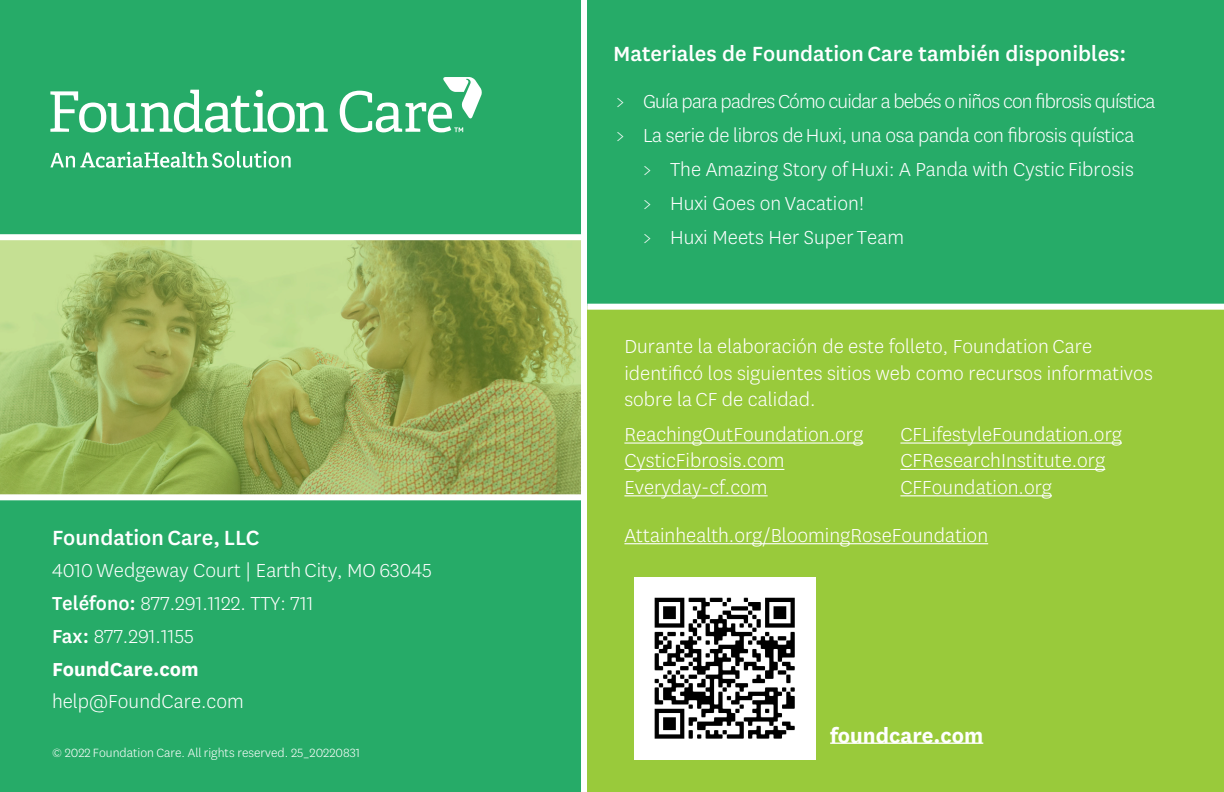
<style>
.page{position:relative;width:1224px;height:792px;background:#26ab68}
.page>*{position:absolute;margin:0;border:0;box-sizing:border-box;transform-origin:0 0}
.Paragraph_Style_1{font:500 24px "Centene Sans";color:#fff}
.Paragraph_Style_1-2{font:700 24px "Centene Sans";color:#fff}
.Paragraph_Style_1-3{font:300 22px/26.4px "Centene Sans";color:#fff}
.Paragraph_Style_1-4{font:300 22px "Centene Sans";letter-spacing:-.04em;color:#fff}
.Paragraph_Style_1-5{font:300 22px "Centene Sans";letter-spacing:-.02em;color:#fff}
.Paragraph_Style_1-6{font:700 22px "Centene Sans";color:#fff}
.Paragraph_Style_1-7{font:300 14px "Centene Sans";color:#fff}
.s1{font-weight:500}
</style>
<div class="page">
<div style="left:584px;top:307px;width:640px;height:485px;background:#99ca3b"></div>
<svg style="left:50px;top:151px;width:241px;height:17px"></svg>
<svg style="left:50px;top:90px;width:278px;height:42px"></svg>
<svg style="left:340px;top:77px;width:142px;height:55px"></svg>
<svg style="left:0;top:240px;width:581px;height:254px;background:#9fb05f"></svg>
<div style="left:0;top:234px;width:582px;height:6px;background:#fff"></div>
<div style="left:0;top:494px;width:582px;height:6px;background:#fff"></div>
<div style="left:581px;top:0;width:6px;height:792px;background:#fff"></div>
<div style="left:587px;top:304px;width:637px;height:6px;background:#fff"></div>
<hr style="left:624px;top:442px;width:239px;height:2px;background:#fff">
<hr style="left:624px;top:469px;width:160px;height:1px;background:#fff">
<hr style="left:624px;top:495px;width:144px;height:1px;background:#fff">
<hr style="left:900px;top:442px;width:222px;height:2px;background:#fff">
<hr style="left:900px;top:469px;width:205px;height:1px;background:#fff">
<hr style="left:900px;top:495px;width:152px;height:1px;background:#fff">
<hr style="left:624px;top:543px;width:364px;height:1px;background:#fff">
<img style="left:634px;top:578px;width:181px;height:181px">
<hr style="left:830px;top:743px;width:153px;height:1px;background:#fff">
<p class="Paragraph_Style_1" style="left:52px;top:525px;width:209px">Foundation Care, LLC</p>
<p class="Paragraph_Style_1-3" style="left:52px;top:557px;width:381px">4010 Wedgeway Court | Earth City, MO 63045</p>
<p class="Paragraph_Style_1-3" style="left:52px;top:590px;width:263px"><span class="s1">Teléfono:</span> 877.291.1122. TTY: 711</p>
<p class="Paragraph_Style_1-3" style="left:52px;top:623px;width:143px"><span class="s1">Fax:</span> 877.291.1155</p>
<p class="Paragraph_Style_1-6" style="left:52px;top:656px;width:148px">FoundCare.com</p>
<p class="Paragraph_Style_1-3" style="left:52px;top:689px;width:193px">help@FoundCare.com</p>
<p class="Paragraph_Style_1-7" style="left:52px;top:745px;width:310px">© 2022 Foundation Care. All rights reserved. 25_20220831</p>
<p class="Paragraph_Style_1" style="left:613px;top:41px;width:515px">Materiales de Foundation Care también disponibles:</p>
<p class="Paragraph_Style_1-4" style="left:616px;top:89px;width:541px">&gt; Guía para padres Cómo cuidar a bebés o niños con fibrosis quística</p>
<p class="Paragraph_Style_1-5" style="left:616px;top:123px;width:520px">&gt; La serie de libros de Huxi, una osa panda con fibrosis quística</p>
<p class="Paragraph_Style_1-3" style="left:643px;top:157px;width:492px">&gt; The Amazing Story of Huxi: A Panda with Cystic Fibrosis</p>
<p class="Paragraph_Style_1-3" style="left:643px;top:191px;width:222px">&gt; Huxi Goes on Vacation!</p>
<p class="Paragraph_Style_1-3" style="left:643px;top:225px;width:263px">&gt; Huxi Meets Her Super Team</p>
<p class="Paragraph_Style_1-3" style="left:624px;top:334px;width:530px">Durante la elaboración de este folleto, Foundation Care identificó los siguientes sitios web como recursos informativos sobre la CF de calidad.</p>
<p class="Paragraph_Style_1-3" style="left:624px;top:421px;width:240px">ReachingOutFoundation.org</p>
<p class="Paragraph_Style_1-3" style="left:624px;top:447px;width:162px">CysticFibrosis.com</p>
<p class="Paragraph_Style_1-3" style="left:624px;top:474px;width:145px">Everyday-cf.com</p>
<p class="Paragraph_Style_1-3" style="left:900px;top:421px;width:223px">CFLifestyleFoundation.org</p>
<p class="Paragraph_Style_1-3" style="left:900px;top:447px;width:206px">CFResearchInstitute.org</p>
<p class="Paragraph_Style_1-3" style="left:900px;top:474px;width:153px">CFFoundation.org</p>
<p class="Paragraph_Style_1-3" style="left:624px;top:522px;width:365px">Attainhealth.org/BloomingRoseFoundation</p>
<p class="Paragraph_Style_1-2" style="left:830px;top:721px;width:155px">foundcare.com</p>
</div>
